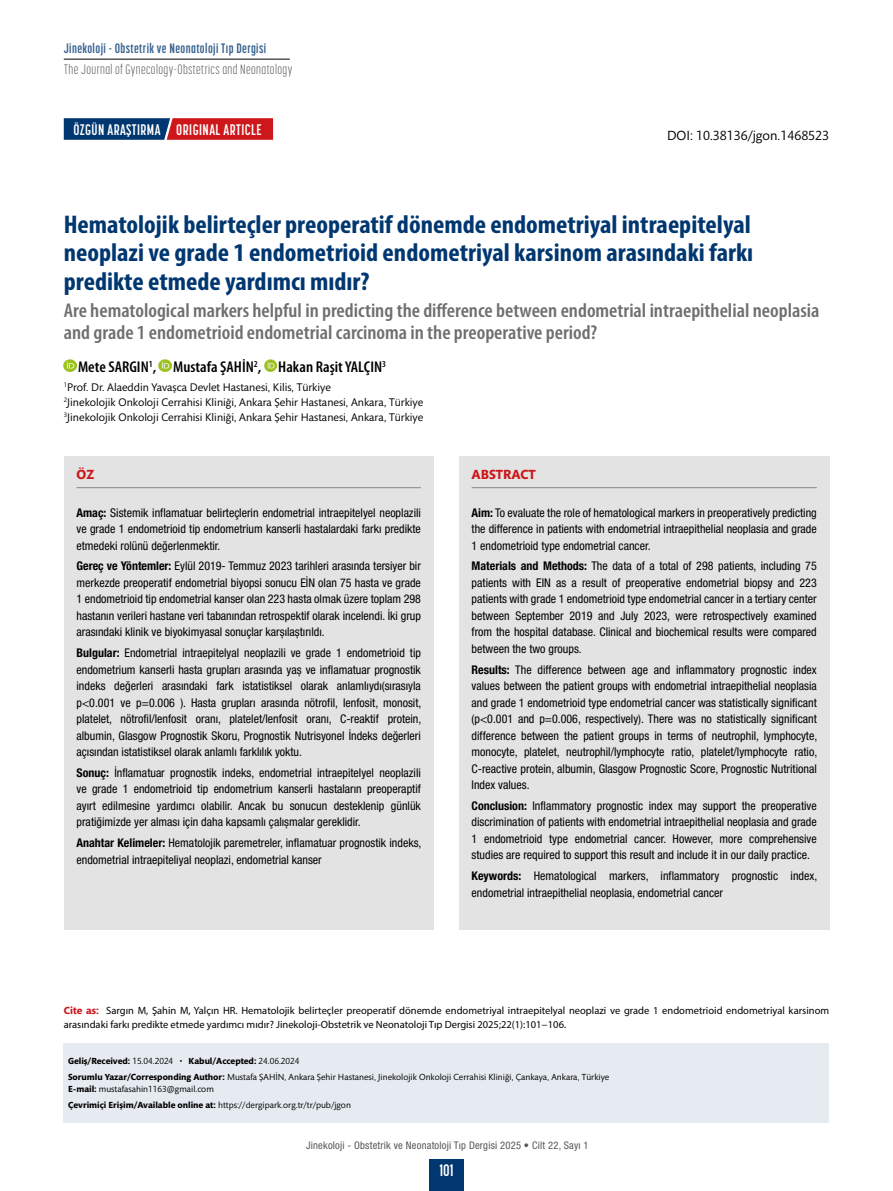
<style>
.page{position:relative;width:893px;height:1191px;background:#fff}
.page>*{position:absolute;margin:0;border:0;box-sizing:border-box;transform-origin:0 0}
.t1{font:700 condensed 25.65px/28.5px "Myriad Pro";color:#003770;text-align:justify;scale:1.05 1}
.t2{font:600 condensed 19.95px/22.5px "Myriad Pro";color:#706f6f;scale:1.05 1}
.t3{font:700 16.5px "Korolev Compressed";color:#fff}
.t4{font:600 condensed 15.6px "Myriad Pro";color:#000;scale:1.05 1}
.t5{font:700 15.15px "Korolev Compressed";letter-spacing:.03em;color:#fff}
.t6{font:300 13.5px "Korolev Compressed";letter-spacing:.03em;color:#575756}
.t7{font:700 13.5px "Korolev Compressed";letter-spacing:.03em;color:#335f8d}
.t8{font:13.5px "Mundo Sans Std";color:#000}
.t9{font:700 13.5px "Mundo Sans Std";color:#cd171a}
.t10{font:condensed 12px/16.5px "Helvetica Neue LT Pro";color:#000;text-align:justify}
.t11{font:11.25px/15px "Mundo Sans Std";color:#000}
.t12{font:10.5px/13.5px "Myriad Pro";color:#000}
.t13{font:condensed 10.5px "Helvetica Neue LT Pro";letter-spacing:.02em;color:#575756}
.t14{font:9px/16.2px "Mundo Sans Std";color:#000}
.s1{font-weight:700}
.s2{font-family:"Mundo Sans Std";font-weight:700;color:#cd171a}
</style>
<div class="page">
<div style="left:429px;top:1159px;width:34px;height:32px;background:#003770"></div>
<hr style="left:64px;top:59px;width:226px;height:1px;background:#000">
<svg style="left:64px;top:118px;width:209px;height:22px;background:#6b2d4a"></svg>
<div style="left:64px;top:1042px;width:765px;height:80px;background:#e6ebf1"></div>
<div style="left:64px;top:456px;width:370px;height:474px;background:#e3e3e3"></div>
<hr style="left:77px;top:487px;width:344px;height:1px;background:#878787">
<div style="left:459px;top:456px;width:371px;height:474px;background:#e3e3e3"></div>
<hr style="left:472px;top:487px;width:345px;height:1px;background:#878787">
<svg style="left:64px;top:359px;width:13px;height:13px"></svg>
<svg style="left:159px;top:359px;width:13px;height:13px"></svg>
<svg style="left:264px;top:359px;width:13px;height:13px"></svg>
<p class="t7" style="left:64px;top:41px;width:204px">Jinekoloji - Obstetrik ve Neonatoloji Tıp Dergisi</p>
<p class="t6" style="left:64px;top:62px;width:230px">The Journal of Gynecology-Obstetrics and Neonatology</p>
<p class="t5" style="left:73px;top:121px;width:190px">ÖZGÜN ARAŞTIRMA ORIGINAL ARTICLE</p>
<p class="t8" style="left:667px;top:128px;width:164px">DOI: 10.38136/jgon.1468523</p>
<h1 class="t1" style="left:64px;top:210px;width:658px">Hematolojik belirteçler preoperatif dönemde endometriyal intraepitelyal neoplazi ve grade 1 endometrioid endometriyal karsinom arasındaki farkı predikte etmede yardımcı mıdır?</h1>
<h2 class="t2" style="left:64px;top:299px;width:721px">Are hematological markers helpful in predicting the difference between endometrial intraepithelial neoplasia and grade 1 endometrioid endometrial carcinoma in the preoperative period?</h2>
<h3 class="t4" style="left:78px;top:358px;width:295px">Mete SARGIN<sup>1</sup>, Mustafa ŞAHİN<sup>2</sup>, Hakan Raşit YALÇIN<sup>3</sup></h3>
<p class="t11" style="left:64px;top:380px;width:361px"><sup>1</sup>Prof. Dr. Alaeddin Yavaşca Devlet Hastanesi, Kilis, Türkiye<br><sup>2</sup>Jinekolojik Onkoloji Cerrahisi Kliniği, Ankara Şehir Hastanesi, Ankara, Türkiye<br><sup>3</sup>Jinekolojik Onkoloji Cerrahisi Kliniği, Ankara Şehir Hastanesi, Ankara, Türkiye</p>
<p class="t9" style="left:77px;top:467px;width:19px">ÖZ</p>
<p class="t10" style="left:77px;top:504px;width:346px"><span class="s1">Amaç:</span> Sistemik inflamatuar belirteçlerin endometrial intraepitelyel neoplazili ve grade 1 endometrioid tip endometrium kanserli hastalardaki farkı predikte etmedeki rolünü değerlenmektir.</p>
<p class="t10" style="left:77px;top:558px;width:346px"><span class="s1">Gereç ve Yöntemler:</span> Eylül 2019- Temmuz 2023 tarihleri arasında tersiyer bir merkezde preoperatif endometrial biyopsi sonucu EİN olan 75 hasta ve grade 1 endometrioid tip endometrial kanser olan 223 hasta olmak üzere toplam 298 hastanın verileri hastane veri tabanından retrospektif olarak incelendi. İki grup arasındaki klinik ve biyokimyasal sonuçlar karşılaştırıldı.</p>
<p class="t10" style="left:77px;top:644px;width:346px"><span class="s1">Bulgular:</span> Endometrial intraepitelyal neoplazili ve grade 1 endometrioid tip endometrium kanserli hasta grupları arasında yaş ve inflamatuar prognostik indeks değerleri arasındaki fark istatistiksel olarak anlamlıydı(sırasıyla p&lt;0.001 ve p=0.006 ). Hasta grupları arasında nötrofil, lenfosit, monosit, platelet, nötrofil/lenfosit oranı, platelet/lenfosit oranı, C-reaktif protein, albumin, Glasgow Prognostik Skoru, Prognostik Nutrisyonel İndeks değerleri açısından istatistiksel olarak anlamlı farklılık yoktu.</p>
<p class="t10" style="left:77px;top:764px;width:346px"><span class="s1">Sonuç:</span> İnflamatuar prognostik indeks, endometrial intraepitelyel neoplazili ve grade 1 endometrioid tip endometrium kanserli hastaların preoperaptif ayırt edilmesine yardımcı olabilir. Ancak bu sonucun desteklenip günlük pratiğimizde yer alması için daha kapsamlı çalışmalar gereklidir.</p>
<p class="t10" style="left:77px;top:834px;width:346px"><span class="s1">Anahtar Kelimeler:</span> Hematolojik paremetreler, inflamatuar prognostik indeks, endometrial intraepiteliyal neoplazi, endometrial kanser</p>
<p class="t9" style="left:472px;top:467px;width:66px">ABSTRACT</p>
<p class="t10" style="left:472px;top:504px;width:347px"><span class="s1">Aim:</span> To evaluate the role of hematological markers in preoperatively predicting the difference in patients with endometrial intraepithelial neoplasia and grade 1 endometrioid type endometrial cancer.</p>
<p class="t10" style="left:472px;top:558px;width:347px"><span class="s1">Materials and Methods:</span> The data of a total of 298 patients, including 75 patients with EIN as a result of preoperative endometrial biopsy and 223 patients with grade 1 endometrioid type endometrial cancer in a tertiary center between September 2019 and July 2023, were retrospectively examined from the hospital database. Clinical and biochemical results were compared between the two groups.</p>
<p class="t10" style="left:472px;top:661px;width:347px"><span class="s1">Results:</span> The difference between age and inflammatory prognostic index values between the patient groups with endometrial intraepithelial neoplasia and grade 1 endometrioid type endometrial cancer was statistically significant (p&lt;0.001 and p=0.006, respectively). There was no statistically significant difference between the patient groups in terms of neutrophil, lymphocyte, monocyte, platelet, neutrophil/lymphocyte ratio, platelet/lymphocyte ratio, C-reactive protein, albumin, Glasgow Prognostic Score, Prognostic Nutritional Index values.</p>
<p class="t10" style="left:472px;top:797px;width:347px"><span class="s1">Conclusion:</span> Inflammatory prognostic index may support the preoperative discrimination of patients with endometrial intraepithelial neoplasia and grade 1 endometrioid type endometrial cancer. However, more comprehensive studies are required to support this result and include it in our daily practice.</p>
<p class="t10" style="left:472px;top:867px;width:347px"><span class="s1">Keywords:</span> Hematological markers, inflammatory prognostic index, endometrial intraepithelial neoplasia, endometrial cancer</p>
<p class="t12" style="left:64px;top:1003px;width:767px"><span class="s2">Cite as:</span> Sargın M, Şahin M, Yalçın HR. Hematolojik belirteçler preoperatif dönemde endometriyal intraepitelyal neoplazi ve grade 1 endometrioid endometriyal karsinom arasındaki farkı predikte etmede yardımcı mıdır? Jinekoloji-Obstetrik ve Neonatoloji Tıp Dergisi 2025;22(1):101−106.</p>
<p class="t14" style="left:68px;top:1052px;width:543px"><span class="s1">Geliş/Received:</span> 15.04.2024 • <span class="s1">Kabul/Accepted:</span> 24.06.2024<br><span class="s1">Sorumlu Yazar/Corresponding Author:</span> Mustafa ŞAHİN, Ankara Şehir Hastanesi, Jinekolojik Onkoloji Cerrahisi Kliniği, Çankaya, Ankara, Türkiye</p>
<p class="t14" style="left:68px;top:1081px;width:284px"><span class="s1">E-mail:</span> mustafasahin1163@gmail.com<br><span class="s1">Çevrimiçi Erişim/Available online at:</span> https://dergipark.org.tr/tr/pub/jgon</p>
<p class="t13" style="left:306px;top:1139px;width:284px">Jinekoloji - Obstetrik ve Neonatoloji Tıp Dergisi 2025 • Cilt 22, Sayı 1</p>
<h3 class="t3" style="left:439px;top:1160px;width:16px">101</h3>
</div>
